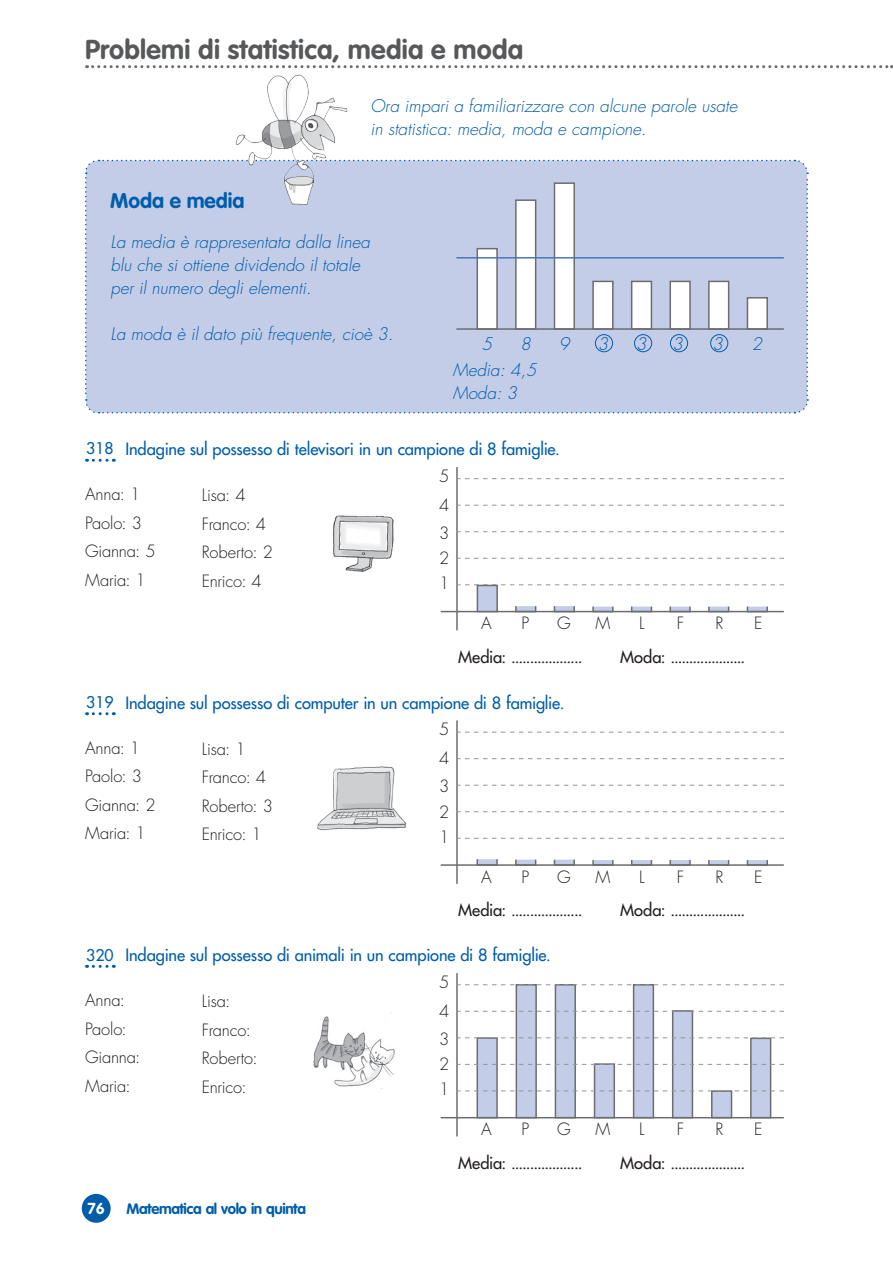
<style>
.page{position:relative;width:893px;height:1263px;background:#fff}
.page>*{position:absolute;margin:0;border:0;box-sizing:border-box;transform-origin:0 0}
.t1{font:700 27px "VAG Rounded Std";letter-spacing:.01em;color:#57585a}
.t2{font:700 21px "VAG Rounded Std";color:#015dab}
.t3{font:italic 300 16.95px/23.2px "Futura Std";color:#015dab}
.t4{font:300 16.5px/28.5px "Futura Std";letter-spacing:-.015em;color:#231f20}
.t5{font:500 16.5px "Futura Std";letter-spacing:-.01em;color:#015dab}
.t6{font:500 16.5px "Futura Std";letter-spacing:.005em;color:#231f20}
.t7{font:700 15.75px "VAG Rounded Std";color:#fff}
.t8{font:700 15px "VAG Rounded Std";letter-spacing:-.025em;color:#015dab}
.s1{font-size:15.75px}
</style>
<div class="page">
<div style="left:82px;top:1194px;width:29px;height:29px;background:#015dab;border-radius:50%"></div>
<svg style="left:86px;top:65px;width:806px;height:3px"></svg>
<div style="left:85px;top:159px;width:724px;height:255px;background:#c3cde7"></div>
<div style="left:476px;top:248px;width:22px;height:82px;background:#fff;border:2px solid #6c6d70"></div>
<div style="left:515px;top:199px;width:21px;height:131px;background:#fff;border:2px solid #6c6d70"></div>
<div style="left:554px;top:182px;width:21px;height:148px;background:#fff;border:2px solid #6c6d70"></div>
<div style="left:592px;top:281px;width:22px;height:49px;background:#fff;border:2px solid #6c6d70"></div>
<div style="left:631px;top:281px;width:21px;height:49px;background:#fff;border:2px solid #6c6d70"></div>
<div style="left:669px;top:281px;width:22px;height:49px;background:#fff;border:2px solid #6c6d70"></div>
<div style="left:708px;top:281px;width:21px;height:49px;background:#fff;border:2px solid #6c6d70"></div>
<div style="left:747px;top:297px;width:21px;height:33px;background:#fff;border:2px solid #6c6d70"></div>
<hr style="left:456px;top:328px;width:328px;height:2px;background:#6c6d70">
<hr style="left:456px;top:257px;width:328px;height:2px;background:#4877bb">
<div style="left:595px;top:334px;width:18px;height:18px;border:1px solid #015dab;border-radius:50%"></div>
<div style="left:634px;top:334px;width:18px;height:18px;border:1px solid #015dab;border-radius:50%"></div>
<div style="left:670px;top:334px;width:18px;height:18px;border:1px solid #015dab;border-radius:50%"></div>
<div style="left:710px;top:334px;width:18px;height:18px;border:1px solid #015dab;border-radius:50%"></div>
<svg style="left:86px;top:458px;width:28px;height:4px"></svg>
<svg style="left:515px;top:606px;width:21px;height:5px"></svg>
<svg style="left:554px;top:606px;width:21px;height:5px"></svg>
<svg style="left:592px;top:606px;width:22px;height:5px"></svg>
<svg style="left:631px;top:606px;width:21px;height:5px"></svg>
<svg style="left:669px;top:606px;width:22px;height:5px"></svg>
<svg style="left:708px;top:606px;width:21px;height:5px"></svg>
<svg style="left:747px;top:606px;width:21px;height:5px"></svg>
<hr style="left:441px;top:611px;width:343px;height:1px;background:#6c6d70">
<hr style="left:456px;top:467px;width:2px;height:163px;background:#6c6d70">
<svg style="left:456px;top:584px;width:328px;height:1px"></svg>
<svg style="left:456px;top:558px;width:328px;height:1px"></svg>
<svg style="left:456px;top:531px;width:328px;height:1px"></svg>
<svg style="left:456px;top:505px;width:328px;height:1px"></svg>
<svg style="left:456px;top:478px;width:328px;height:1px"></svg>
<svg style="left:86px;top:964px;width:28px;height:4px"></svg>
<div style="left:476px;top:1037px;width:22px;height:81px;background:#c3cde7;border:2px solid #6c6d70"></div>
<div style="left:516px;top:984px;width:21px;height:134px;background:#c3cde7;border:2px solid #6c6d70"></div>
<div style="left:555px;top:984px;width:21px;height:134px;background:#c3cde7;border:2px solid #6c6d70"></div>
<div style="left:633px;top:984px;width:21px;height:134px;background:#c3cde7;border:2px solid #6c6d70"></div>
<div style="left:672px;top:1010px;width:21px;height:108px;background:#c3cde7;border:2px solid #6c6d70"></div>
<div style="left:711px;top:1090px;width:21px;height:28px;background:#c3cde7;border:2px solid #6c6d70"></div>
<div style="left:750px;top:1037px;width:21px;height:81px;background:#c3cde7;border:2px solid #6c6d70"></div>
<div style="left:594px;top:1063px;width:21px;height:55px;background:#c3cde7;border:2px solid #6c6d70"></div>
<hr style="left:441px;top:1117px;width:343px;height:1px;background:#6c6d70">
<hr style="left:456px;top:973px;width:2px;height:163px;background:#6c6d70">
<svg style="left:456px;top:1091px;width:328px;height:1px"></svg>
<svg style="left:456px;top:1064px;width:328px;height:1px"></svg>
<svg style="left:456px;top:1037px;width:328px;height:1px"></svg>
<svg style="left:456px;top:1011px;width:328px;height:1px"></svg>
<svg style="left:456px;top:984px;width:328px;height:1px"></svg>
<svg style="left:86px;top:712px;width:28px;height:3px"></svg>
<svg style="left:476px;top:859px;width:22px;height:5px"></svg>
<svg style="left:515px;top:859px;width:21px;height:5px"></svg>
<svg style="left:554px;top:859px;width:21px;height:5px"></svg>
<svg style="left:592px;top:860px;width:22px;height:4px"></svg>
<svg style="left:631px;top:860px;width:21px;height:4px"></svg>
<svg style="left:669px;top:860px;width:22px;height:4px"></svg>
<svg style="left:708px;top:860px;width:21px;height:4px"></svg>
<svg style="left:747px;top:860px;width:21px;height:4px"></svg>
<hr style="left:441px;top:864px;width:343px;height:2px;background:#6c6d70">
<hr style="left:456px;top:720px;width:2px;height:164px;background:#6c6d70">
<svg style="left:456px;top:838px;width:328px;height:1px"></svg>
<svg style="left:456px;top:811px;width:328px;height:1px"></svg>
<svg style="left:456px;top:785px;width:328px;height:1px"></svg>
<svg style="left:456px;top:758px;width:328px;height:1px"></svg>
<svg style="left:456px;top:732px;width:328px;height:1px"></svg>
<img style="left:317px;top:766px;width:90px;height:65px">
<img style="left:332px;top:515px;width:62px;height:57px">
<img style="left:313px;top:1012px;width:82px;height:77px">
<img style="left:233px;top:74px;width:120px;height:134px">
<div style="left:477px;top:585px;width:21px;height:27px;background:#c3cde7;border:2px solid #6c6d70"></div>
<h1 class="t1" style="left:85px;top:33px;width:440px">Problemi di statistica, media e moda</h1>
<p class="t3" style="left:370px;top:95px;width:368px">Ora impari a familiarizzare con alcune parole usate in statistica: media, moda e campione.</p>
<p class="t2" style="left:110px;top:188px;width:136px">Moda e media</p>
<p class="t3" style="left:111px;top:230px;width:261px">La media è rappresentata dalla linea blu che si ottiene dividendo il totale per il numero degli elementi.</p>
<p class="t3" style="left:111px;top:323px;width:284px">La moda è il dato più frequente, cioè 3.</p>
<p class="t3" style="left:482px;top:332px;width:12px">5</p>
<p class="t3" style="left:520px;top:332px;width:12px">8</p>
<p class="t3" style="left:559px;top:332px;width:12px">9</p>
<p class="t3" style="left:598px;top:332px;width:12px">3</p>
<p class="t3" style="left:636px;top:332px;width:12px">3</p>
<p class="t3" style="left:673px;top:332px;width:12px">3</p>
<p class="t3" style="left:712px;top:332px;width:12px">3</p>
<p class="t3" style="left:752px;top:332px;width:12px">2</p>
<p class="t3" style="left:453px;top:359px;width:85px">Media: 4,5<br>Moda: 3</p>
<p class="t5" style="left:86px;top:439px;width:475px"><span class="s1">318</span> Indagine sul possesso di televisori in un campione di 8 famiglie.</p>
<p class="t4" style="left:85px;top:480px;width:72px">Anna: 1<br>Paolo: 3<br>Gianna: 5<br>Maria: 1</p>
<p class="t4" style="left:202px;top:482px;width:72px">Lisa: 4<br>Franco: 4<br>Roberto: 2<br>Enrico: 4</p>
<p class="t4" style="left:439px;top:462px;width:12px">5</p>
<p class="t4" style="left:439px;top:491px;width:12px">4</p>
<p class="t4" style="left:439px;top:519px;width:12px">3</p>
<p class="t4" style="left:439px;top:544px;width:12px">2</p>
<p class="t4" style="left:439px;top:569px;width:12px">1</p>
<p class="t4" style="left:481px;top:609px;width:12px">A</p>
<p class="t4" style="left:521px;top:609px;width:9px">P</p>
<p class="t4" style="left:557px;top:609px;width:15px">G</p>
<p class="t4" style="left:595px;top:609px;width:16px">M</p>
<p class="t4" style="left:639px;top:609px;width:7px">L</p>
<p class="t4" style="left:677px;top:609px;width:9px">F</p>
<p class="t4" style="left:715px;top:609px;width:10px">R</p>
<p class="t4" style="left:754px;top:609px;width:10px">E</p>
<p class="t6" style="left:458px;top:646px;width:126px">Media: ...................</p>
<p class="t6" style="left:620px;top:646px;width:127px">Moda: ....................</p>
<p class="t5" style="left:86px;top:692px;width:480px"><span class="s1">319</span> Indagine sul possesso di computer in un campione di 8 famiglie.</p>
<p class="t4" style="left:85px;top:734px;width:72px">Anna: 1<br>Paolo: 3<br>Gianna: 2<br>Maria: 1</p>
<p class="t4" style="left:202px;top:735px;width:72px">Lisa: 1<br>Franco: 4<br>Roberto: 3<br>Enrico: 1</p>
<p class="t4" style="left:439px;top:715px;width:12px">5</p>
<p class="t4" style="left:439px;top:745px;width:12px">4</p>
<p class="t4" style="left:439px;top:772px;width:12px">3</p>
<p class="t4" style="left:439px;top:798px;width:12px">2</p>
<p class="t4" style="left:439px;top:823px;width:12px">1</p>
<p class="t4" style="left:481px;top:863px;width:12px">A</p>
<p class="t4" style="left:521px;top:863px;width:9px">P</p>
<p class="t4" style="left:557px;top:863px;width:15px">G</p>
<p class="t4" style="left:595px;top:863px;width:16px">M</p>
<p class="t4" style="left:639px;top:863px;width:7px">L</p>
<p class="t4" style="left:677px;top:863px;width:9px">F</p>
<p class="t4" style="left:715px;top:863px;width:10px">R</p>
<p class="t4" style="left:754px;top:863px;width:10px">E</p>
<p class="t6" style="left:458px;top:900px;width:126px">Media: ...................</p>
<p class="t6" style="left:620px;top:900px;width:127px">Moda: ....................</p>
<p class="t5" style="left:86px;top:945px;width:466px"><span class="s1">320</span> Indagine sul possesso di animali in un campione di 8 famiglie.</p>
<p class="t4" style="left:85px;top:986px;width:57px">Anna:<br>Paolo:<br>Gianna:<br>Maria:</p>
<p class="t4" style="left:202px;top:988px;width:57px">Lisa:<br>Franco:<br>Roberto:<br>Enrico:</p>
<p class="t7" style="left:88px;top:1199px;width:19px">76</p>
<p class="t8" style="left:126px;top:1200px;width:181px">Matematica al volo in quinta</p>
<p class="t4" style="left:439px;top:968px;width:12px">5</p>
<p class="t4" style="left:439px;top:997px;width:12px">4</p>
<p class="t4" style="left:439px;top:1025px;width:12px">3</p>
<p class="t4" style="left:439px;top:1050px;width:12px">2</p>
<p class="t4" style="left:439px;top:1075px;width:12px">1</p>
<p class="t4" style="left:481px;top:1115px;width:12px">A</p>
<p class="t4" style="left:521px;top:1115px;width:9px">P</p>
<p class="t4" style="left:557px;top:1115px;width:15px">G</p>
<p class="t4" style="left:595px;top:1115px;width:16px">M</p>
<p class="t4" style="left:639px;top:1115px;width:7px">L</p>
<p class="t4" style="left:677px;top:1115px;width:9px">F</p>
<p class="t4" style="left:715px;top:1115px;width:10px">R</p>
<p class="t4" style="left:754px;top:1115px;width:10px">E</p>
<p class="t6" style="left:458px;top:1152px;width:126px">Media: ...................</p>
<p class="t6" style="left:620px;top:1152px;width:127px">Moda: ....................</p>
</div>
